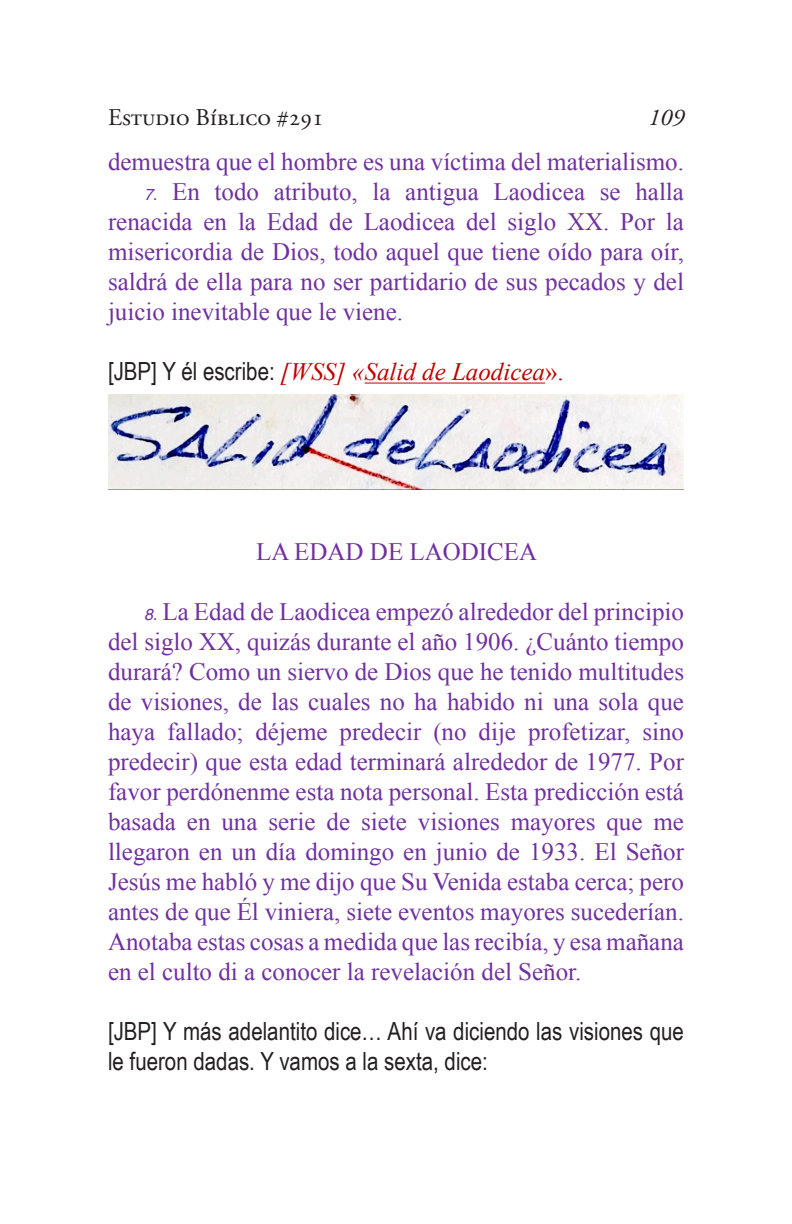
<style>
.page{position:relative;width:792px;height:1224px;background:#fff}
.page>*{position:absolute;margin:0;border:0;box-sizing:border-box;transform-origin:0 0}
.t1{font:25px/30px "Times New Roman";color:#7030a0;text-align:justify}
.t2{font:25px/30px "Arial Narrow";color:#231f20}
.t3{font:italic 25px "Times New Roman";color:#c00000}
.t4{font:24px "Adobe Garamond Pro";color:#231f20}
.t5{font:italic 24px "Adobe Garamond Pro";color:#231f20}
.s1{font-family:"Helvetica";font-style:italic;font-size:16px}
.s2{font-family:"Arial Narrow";font-style:normal;color:#231f20}
.s3{font-style:normal}
</style>
<div class="page">
<hr style="left:365px;top:383px;width:180px;height:1px;background:#c00000">
<img style="left:108px;top:394px;width:576px;height:96px">
<p class="t4" style="left:108px;top:103px;width:218px">Estudio Bíblico #291</p>
<p class="t5" style="left:648px;top:103px;width:37px">109</p>
<p class="t1" style="left:108px;top:147px;width:578px">demuestra que el hombre es una víctima del materialismo.</p>
<p class="t1" style="left:108px;top:177px;width:578px;text-indent:36px"><span class="s1">7.</span> En todo atributo, la antigua Laodicea se halla renacida en la Edad de Laodicea del siglo XX. Por la misericordia de Dios, todo aquel que tiene oído para oír, saldrá de ella para no ser partidario de sus pecados y del juicio inevitable que le viene.</p>
<p class="t3" style="left:108px;top:355px;width:457px"><span class="s2">[JBP] Y él escribe:</span> [WSS] «Salid de Laodicea<span class="s3">».</span></p>
<p class="t1" style="left:256px;top:537px;width:283px">LA EDAD DE LAODICEA</p>
<p class="t1" style="left:108px;top:597px;width:578px;text-indent:36px"><span class="s1">8.</span> La Edad de Laodicea empezó alrededor del principio del siglo XX, quizás durante el año 1906. ¿Cuánto tiempo durará? Como un siervo de Dios que he tenido multitudes de visiones, de las cuales no ha habido ni una sola que haya fallado; déjeme predecir (no dije profetizar, sino predecir) que esta edad terminará alrededor de 1977. Por favor perdónenme esta nota personal. Esta predicción está basada en una serie de siete visiones mayores que me llegaron en un día domingo en junio de 1933. El Señor Jesús me habló y me dijo que Su Venida estaba cerca; pero antes de que Él viniera, siete eventos mayores sucederían.<br>Anotaba estas cosas a medida que las recibía, y esa mañana en el culto di a conocer la revelación del Señor.</p>
<p class="t2" style="left:108px;top:1016px;width:578px">[JBP] Y más adelantito dice… Ahí va diciendo las visiones que le fueron dadas. Y vamos a la sexta, dice:</p>
</div>
